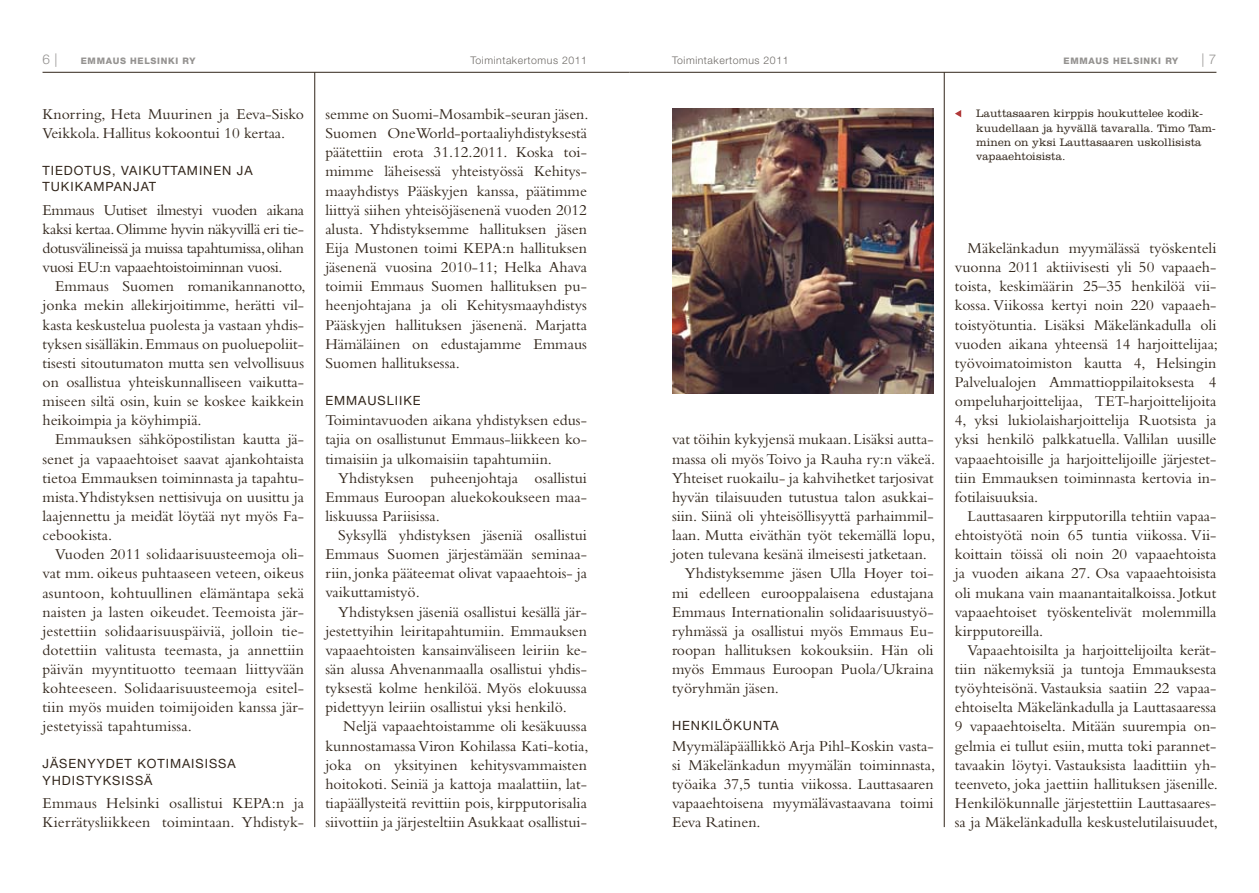
<style>
.page{position:relative;width:1259px;height:893px;background:#fff}
.page>*{position:absolute;margin:0;border:0;box-sizing:border-box;transform-origin:0 0}
.t1{font:15.75px/19.2px "Bembo";color:#31251a;text-align:justify}
.t2{font:300 13.5px "Helvetica Neue";color:#949290}
.t3{font:12.75px/16.5px "Helvetica Neue";letter-spacing:.075em;color:#31251a}
.t4{font:300 11.25px/14.2px "Clarendon";letter-spacing:.005em;color:#31251a}
.t5{font:300 10.5px "Helvetica Neue";letter-spacing:.05em;color:#6d6965}
.t6{font:800 9px "Helvetica Neue";letter-spacing:.075em;color:#949290}
</style>
<div class="page">
<hr style="left:43px;top:72px;width:586px;height:1px;background:#31251a">
<hr style="left:629px;top:72px;width:587px;height:1px;background:#31251a">
<img style="left:672px;top:108px;width:261px;height:285px">
<hr style="left:944px;top:72px;width:1px;height:755px;background:#31251a">
<hr style="left:314px;top:72px;width:1px;height:755px;background:#31251a">
<svg style="left:955px;top:110px;width:6px;height:7px"></svg>
<p class="t2" style="left:43px;top:51px;width:16px">6 |</p>
<p class="t6" style="left:81px;top:55px;width:116px">EMMAUS HELSINKI RY</p>
<p class="t5" style="left:470px;top:53px;width:118px">Toimintakertomus 2011</p>
<p class="t5" style="left:672px;top:53px;width:118px">Toimintakertomus 2011</p>
<p class="t6" style="left:1063px;top:55px;width:116px">EMMAUS HELSINKI RY</p>
<p class="t2" style="left:1201px;top:51px;width:16px">| 7</p>
<p class="t1" style="left:43px;top:104px;width:263px">Knorring, Heta Muurinen ja Eeva-Sisko<br>Veikkola. Hallitus kokoontui 10 kertaa.</p>
<p class="t3" style="left:43px;top:162px;width:212px">TIEDOTUS, VAIKUTTAMINEN JA<br>TUKIKAMPANJAT</p>
<p class="t1" style="left:43px;top:200px;width:263px">Emmaus Uutiset ilmestyi vuoden aikana kaksi kertaa. Olimme hyvin näkyvillä eri tie&shy;dotusvälineissä ja muissa tapahtumissa, olihan vuosi EU:n vapaaehtoistoiminnan vuosi.</p>
<p class="t1" style="left:43px;top:276px;width:265px;text-indent:13px">Emmaus Suomen romanikannanotto, jonka mekin allekirjoitimme, herätti vil&shy;kasta keskustelua puolesta ja vastaan yhdis&shy;tyksen sisälläkin. Emmaus on puoluepoliit&shy;tisesti sitoutumaton mutta sen velvollisuus on osallistua yhteiskunnalliseen vaikutta&shy;miseen siltä osin, kuin se koskee kaikkein heikoimpia ja köyhimpiä.</p>
<p class="t1" style="left:43px;top:430px;width:263px;text-indent:13px">Emmauksen sähköpostilistan kautta jä&shy;senet ja vapaaehtoiset saavat ajankohtaista tietoa Emmauksen toiminnasta ja tapahtu&shy;mista.Yhdistyksen nettisivuja on uusittu ja laajennettu ja meidät löytää nyt myös Fa&shy;cebookista.</p>
<p class="t1" style="left:43px;top:544px;width:263px;text-indent:13px">Vuoden 2011 solidaarisuusteemoja oli&shy;vat mm. oikeus puhtaaseen veteen, oikeus asuntoon, kohtuullinen elämäntapa sekä naisten ja lasten oikeudet. Teemoista jär&shy;jestettiin solidaarisuuspäiviä, jolloin tie&shy;dotettiin valitusta teemasta, ja annettiin päivän myyntituotto teemaan liittyvään kohteeseen. Solidaarisuusteemoja esitel&shy;tiin myös muiden toimijoiden kanssa jär&shy;jestetyissä tapahtumissa.</p>
<p class="t3" style="left:43px;top:755px;width:195px">JÄSENYYDET KOTIMAISISSA<br>YHDISTYKSISSÄ</p>
<p class="t1" style="left:43px;top:793px;width:263px">Emmaus Helsinki osallistui KEPA:n ja<br>Kierrätysliikkeen toimintaan. Yhdistyk-</p>
<p class="t1" style="left:325px;top:104px;width:265px">semme on Suomi-Mosambik-seuran jäsen.<br>Suomen OneWorld-portaaliyhdistyksestä päätettiin erota 31.12.2011. Koska toi&shy;mimme läheisessä yhteistyössä Kehitys&shy;maayhdistys Pääskyjen kanssa, päätimme liittyä siihen yhteisöjäsenenä vuoden 2012 alusta. Yhdistyksemme hallituksen jäsen Eija Mustonen toimi KEPA:n hallituksen jäsenenä vuosina 2010-11; Helka Ahava toimii Emmaus Suomen hallituksen pu&shy;heenjohtajana ja oli Kehitysmaayhdistys Pääskyjen hallituksen jäsenenä. Marjatta Hämäläinen on edustajamme Emmaus Suomen hallituksessa.</p>
<p class="t3" style="left:325px;top:392px;width:97px">EMMAUSLIIKE</p>
<p class="t1" style="left:325px;top:410px;width:263px">Toimintavuoden aikana yhdistyksen edus&shy;tajia on osallistunut Emmaus-liikkeen ko&shy;timaisiin ja ulkomaisiin tapahtumiin.</p>
<p class="t1" style="left:325px;top:468px;width:263px;text-indent:13px">Yhdistyksen puheenjohtaja osallistui Emmaus Euroopan aluekokoukseen maa&shy;liskuussa Pariisissa.</p>
<p class="t1" style="left:325px;top:525px;width:263px;text-indent:13px">Syksyllä yhdistyksen jäseniä osallistui Emmaus Suomen järjestämään seminaa&shy;riin, jonka pääteemat olivat vapaaehtois- ja vaikuttamistyö.</p>
<p class="t1" style="left:325px;top:602px;width:263px;text-indent:13px">Yhdistyksen jäseniä osallistui kesällä jär&shy;jestettyihin leiritapahtumiin. Emmauksen vapaaehtoisten kansainväliseen leiriin ke&shy;sän alussa Ahvenanmaalla osallistui yhdis&shy;tyksestä kolme henkilöä. Myös elokuussa pidettyyn leiriin osallistui yksi henkilö.</p>
<p class="t1" style="left:325px;top:717px;width:265px;text-indent:18px">Neljä vapaaehtoistamme oli kesäkuussa kunnostamassa Viron Kohilassa Kati-kotia, joka on yksityinen kehitysvammaisten hoitokoti. Seiniä ja kattoja maalattiin, lat&shy;tiapäällysteitä revittiin pois, kirpputorisalia siivottiin ja järjesteltiin Asukkaat osallistui-</p>
<p class="t4" style="left:976px;top:106px;width:241px">Lauttasaaren kirppis houkuttelee kodik&shy;kuudellaan ja hyvällä tavaralla. Timo Tam&shy;minen on yksi Lauttasaaren uskollisista vapaaehtoisista.</p>
<p class="t1" style="left:672px;top:430px;width:263px">vat töihin kykyjensä mukaan. Lisäksi autta-</p>
<p class="t1" style="left:672px;top:449px;width:265px">massa oli myös Toivo ja Rauha ry:n väkeä.</p>
<p class="t1" style="left:672px;top:468px;width:263px">Yhteiset ruokailu- ja kahvihetket tarjosivat</p>
<p class="t1" style="left:672px;top:487px;width:263px">hyvän tilaisuuden tutustua talon asukkai-</p>
<p class="t1" style="left:672px;top:506px;width:263px">siin. Siinä oli yhteisöllisyyttä parhaimmil-</p>
<p class="t1" style="left:672px;top:525px;width:265px">laan. Mutta eiväthän työt tekemällä lopu,</p>
<p class="t1" style="left:672px;top:544px;width:256px">joten tulevana kesänä ilmeisesti jatketaan.</p>
<p class="t1" style="left:685px;top:564px;width:250px">Yhdistyksemme jäsen Ulla Hoyer toi-</p>
<p class="t1" style="left:672px;top:583px;width:263px">mi edelleen eurooppalaisena edustajana</p>
<p class="t1" style="left:672px;top:602px;width:263px">Emmaus Internationalin solidaarisuustyö-</p>
<p class="t1" style="left:672px;top:621px;width:263px">ryhmässä ja osallistui myös Emmaus Eu-</p>
<p class="t1" style="left:672px;top:640px;width:263px">roopan hallituksen kokouksiin. Hän oli</p>
<p class="t1" style="left:672px;top:659px;width:263px">myös Emmaus Euroopan Puola/Ukraina</p>
<p class="t1" style="left:672px;top:678px;width:108px">työryhmän jäsen.</p>
<p class="t3" style="left:672px;top:717px;width:108px">H ENKILÖKUNTA</p>
<p class="t1" style="left:672px;top:736px;width:265px">Myymäläpäällikkö Arja Pihl-Koskin vasta&shy;si Mäkelänkadun myymälän toiminnasta, työaika 37,5 tuntia viikossa. Lauttasaaren vapaaehtoisena myymälävastaavana toimi Eeva Ratinen.</p>
<p class="t1" style="left:955px;top:238px;width:265px;text-indent:13px">Mäkelänkadun myymälässä työskenteli vuonna 2011 aktiivisesti yli 50 vapaaeh&shy;toista, keskimäärin 25–35 henkilöä vii&shy;kossa. Viikossa kertyi noin 220 vapaaeh&shy;toistyötuntia. Lisäksi Mäkelänkadulla oli vuoden aikana yhteensä 14 harjoittelijaa; työvoimatoimiston kautta 4, Helsingin Palvelualojen Ammattioppilaitoksesta 4 ompeluharjoittelijaa, TET-harjoittelijoita 4, yksi lukiolaisharjoittelija Ruotsista ja yksi henkilö palkkatuella. Vallilan uusille vapaaehtoisille ja harjoittelijoille järjestet&shy;tiin Emmauksen toiminnasta kertovia in&shy;fotilaisuuksia.</p>
<p class="t1" style="left:955px;top:506px;width:263px;text-indent:13px">Lauttasaaren kirpputorilla tehtiin vapaa&shy;ehtoistyötä noin 65 tuntia viikossa. Vii&shy;koittain töissä oli noin 20 vapaaehtoista ja vuoden aikana 27. Osa vapaaehtoisista oli mukana vain maanantaitalkoissa. Jotkut vapaaehtoiset työskentelivät molemmilla kirpputoreilla.</p>
<p class="t1" style="left:955px;top:640px;width:265px;text-indent:13px">Vapaaehtoisilta ja harjoittelijoilta kerät&shy;tiin näkemyksiä ja tuntoja Emmauksesta työyhteisönä. Vastauksia saatiin 22 vapaa&shy;ehtoiselta Mäkelänkadulla ja Lauttasaaressa 9 vapaaehtoiselta. Mitään suurempia on&shy;gelmia ei tullut esiin, mutta toki parannet&shy;tavaakin löytyi. Vastauksista laadittiin yh&shy;teenveto, joka jaettiin hallituksen jäsenille.<br>Henkilökunnalle järjestettiin Lauttasaares&shy;sa ja Mäkelänkadulla keskustelutilaisuudet,</p>
</div>
